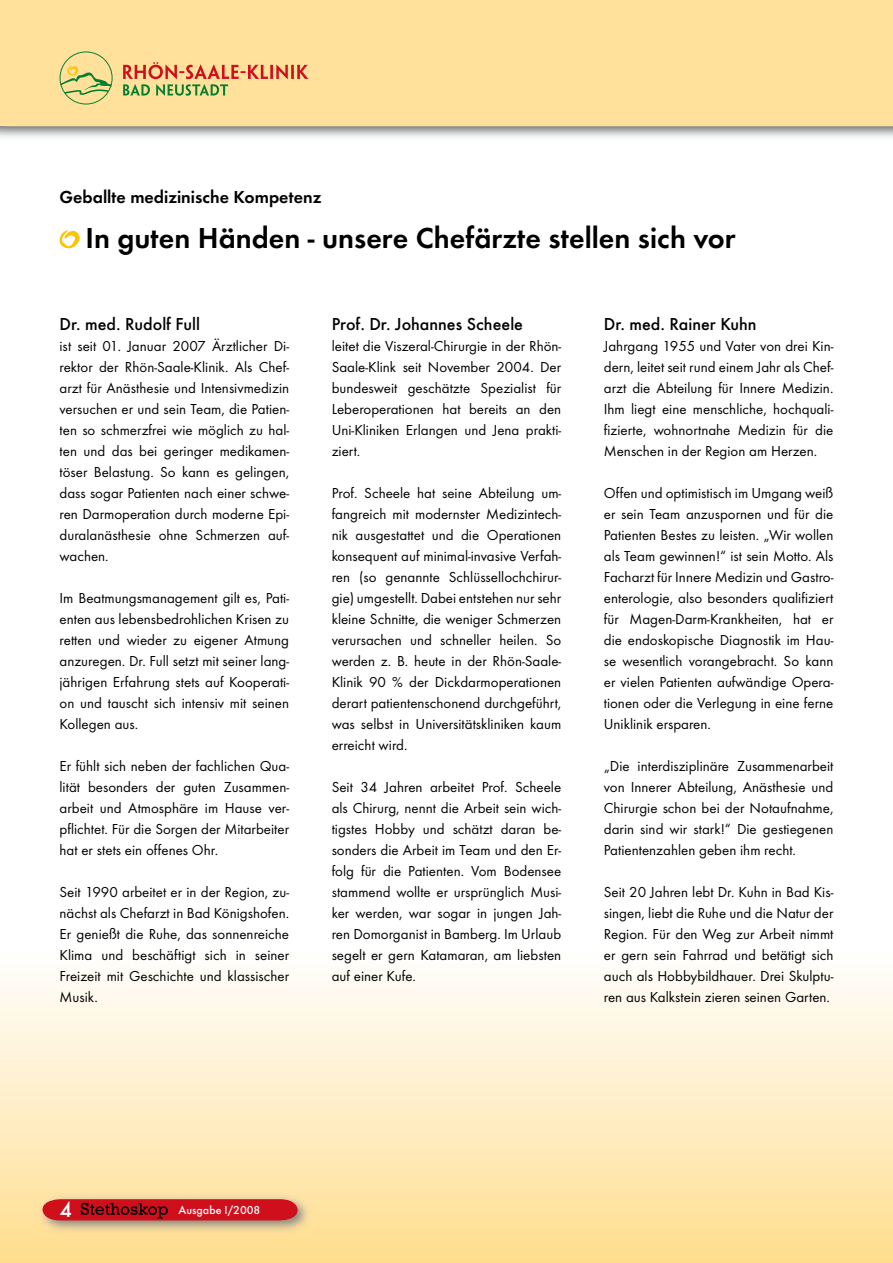
<style>
.page{position:relative;width:893px;height:1263px;background:#fff}
.page>*{position:absolute;margin:0;border:0;box-sizing:border-box;transform-origin:0 0}
.t1{font:600 30px "Futura T";color:#000}
.t2{font:500 22.5px "Futura T";color:#fff}
.t3{font:500 18px "Futura T";color:#000}
.t4{font:600 18px "Futura T";color:#000}
.t5{font:15px/21px "Futura T";color:#000;text-align:justify}
.t6{font:500 12px "Futura T";color:#fff}
</style>
<div class="page">
<svg style="left:0;top:979px;width:893px;height:284px;background:#ffedc3"></svg>
<img style="left:37px;top:1193px;width:276px;height:43px">
<svg style="left:43px;top:1199px;width:255px;height:21px;background:#c0141e"></svg>
<div style="left:0;top:0;width:893px;height:126px;background:#ffe19b"></div>
<svg style="left:60px;top:51px;width:53px;height:54px;background:#dbd289"></svg>
<svg style="left:123px;top:62px;width:185px;height:34px;background:#e3b57c"></svg>
<svg style="left:59px;top:230px;width:21px;height:19px"></svg>
<p class="t4" style="left:60px;top:187px;width:263px">Geballte medizinische Kompetenz</p>
<h1 class="t1" style="left:86px;top:220px;width:652px">In guten Händen - unsere Chefärzte stellen sich vor</h1>
<p class="t3" style="left:60px;top:313px;width:142px">Dr. med. Rudolf Full</p>
<p class="t5" style="left:60px;top:335px;width:231px">ist seit 01. Januar 2007 Ärztlicher Di&shy;rektor der Rhön-Saale-Klinik. Als Chef&shy;arzt für Anästhesie und Intensivmedizin versuchen er und sein Team, die Patien&shy;ten so schmerzfrei wie möglich zu hal&shy;ten und das bei geringer medikamen&shy;töser Belastung. So kann es gelingen, dass sogar Patienten nach einer schwe&shy;ren Darmoperation durch moderne Epi&shy;duralanästhesie ohne Schmerzen auf&shy;wachen.</p>
<p class="t5" style="left:60px;top:587px;width:231px">Im Beatmungsmanagement gilt es, Pati&shy;enten aus lebensbedrohlichen Krisen zu retten und wieder zu eigener Atmung anzuregen. Dr. Full setzt mit seiner lang&shy;jährigen Erfahrung stets auf Kooperati&shy;on und tauscht sich intensiv mit seinen Kollegen aus.</p>
<p class="t5" style="left:60px;top:755px;width:231px">Er fühlt sich neben der fachlichen Qua&shy;lität besonders der guten Zusammen&shy;arbeit und Atmosphäre im Hause ver&shy;pflichtet. Für die Sorgen der Mitarbeiter hat er stets ein offenes Ohr.</p>
<p class="t5" style="left:60px;top:881px;width:231px">Seit 1990 arbeitet er in der Region, zu&shy;nächst als Chefarzt in Bad Königshofen.<br>Er genießt die Ruhe, das sonnenreiche Klima und beschäftigt sich in seiner Freizeit mit Geschichte und klassischer Musik.</p>
<p class="t3" style="left:332px;top:313px;width:193px">Prof. Dr. Johannes Scheele</p>
<p class="t5" style="left:332px;top:335px;width:231px">leitet die Viszeral-Chirurgie in der Rhön-Saale-Klink seit November 2004. Der bundesweit geschätzte Spezialist für Leberoperationen hat bereits an den Uni-Kliniken Erlangen und Jena prakti&shy;ziert.</p>
<p class="t5" style="left:332px;top:482px;width:231px">Prof. Scheele hat seine Abteilung um&shy;fangreich mit modernster Medizintech&shy;nik ausgestattet und die Operationen konsequent auf minimal-invasive Verfah&shy;ren (so genannte Schlüssellochchirur&shy;gie) umgestellt. Dabei entstehen nur sehr kleine Schnitte, die weniger Schmerzen verursachen und schneller heilen. So werden z. B. heute in der Rhön-Saale-Klinik 90 % der Dickdarmoperationen derart patientenschonend durchgeführt, was selbst in Universitätskliniken kaum erreicht wird.</p>
<p class="t5" style="left:332px;top:776px;width:231px">Seit 34 Jahren arbeitet Prof. Scheele als Chirurg, nennt die Arbeit sein wich&shy;tigstes Hobby und schätzt daran be&shy;sonders die Arbeit im Team und den Er&shy;folg für die Patienten. Vom Bodensee stammend wollte er ursprünglich Musi&shy;ker werden, war sogar in jungen Jah&shy;ren Dom organist in Bamberg. Im Urlaub segelt er gern Katamaran, am liebsten auf einer Kufe.</p>
<p class="t3" style="left:604px;top:313px;width:154px">Dr. med. Rainer Kuhn</p>
<p class="t5" style="left:604px;top:335px;width:231px">Jahrgang 1955 und Vater von drei Kin&shy;dern, leitet seit rund einem Jahr als Chef&shy;arzt die Abteilung für Innere Medizin.<br>Ihm liegt eine menschliche, hochquali&shy;fizierte, wohnortnahe Medizin für die Menschen in der Region am Herzen.</p>
<p class="t5" style="left:604px;top:482px;width:231px">Offen und optimistisch im Umgang weiß er sein Team anzuspornen und für die Patienten Bestes zu leisten. „Wir wollen als Team gewinnen!“ ist sein Motto. Als Facharzt für Innere Medizin und Gastro&shy;enterologie, also besonders qualifiziert für Magen-Darm-Krankheiten, hat er die endoskopische Diagnostik im Hau&shy;se wesentlich vorangebracht. So kann er vielen Patienten aufwändige Opera&shy;tionen oder die Verlegung in eine ferne Uni klinik ersparen.</p>
<p class="t5" style="left:604px;top:755px;width:231px">„Die interdisziplinäre Zusammenarbeit von Innerer Abteilung, Anästhesie und Chirurgie schon bei der Notaufnahme, darin sind wir stark!“ Die gestiegenen Patientenzahlen geben ihm recht.</p>
<p class="t5" style="left:604px;top:881px;width:231px">Seit 20 Jahren lebt Dr. Kuhn in Bad Kis&shy;singen, liebt die Ruhe und die Natur der Region. Für den Weg zur Arbeit nimmt er gern sein Fahrrad und betätigt sich auch als Hobbybildhauer. Drei Skulptu&shy;ren aus Kalkstein zieren seinen Garten.</p>
<h2 class="t2" style="left:60px;top:1196px;width:14px">4</h2>
<p class="t6" style="left:179px;top:1203px;width:83px">Ausgabe I/2008</p>
</div>
